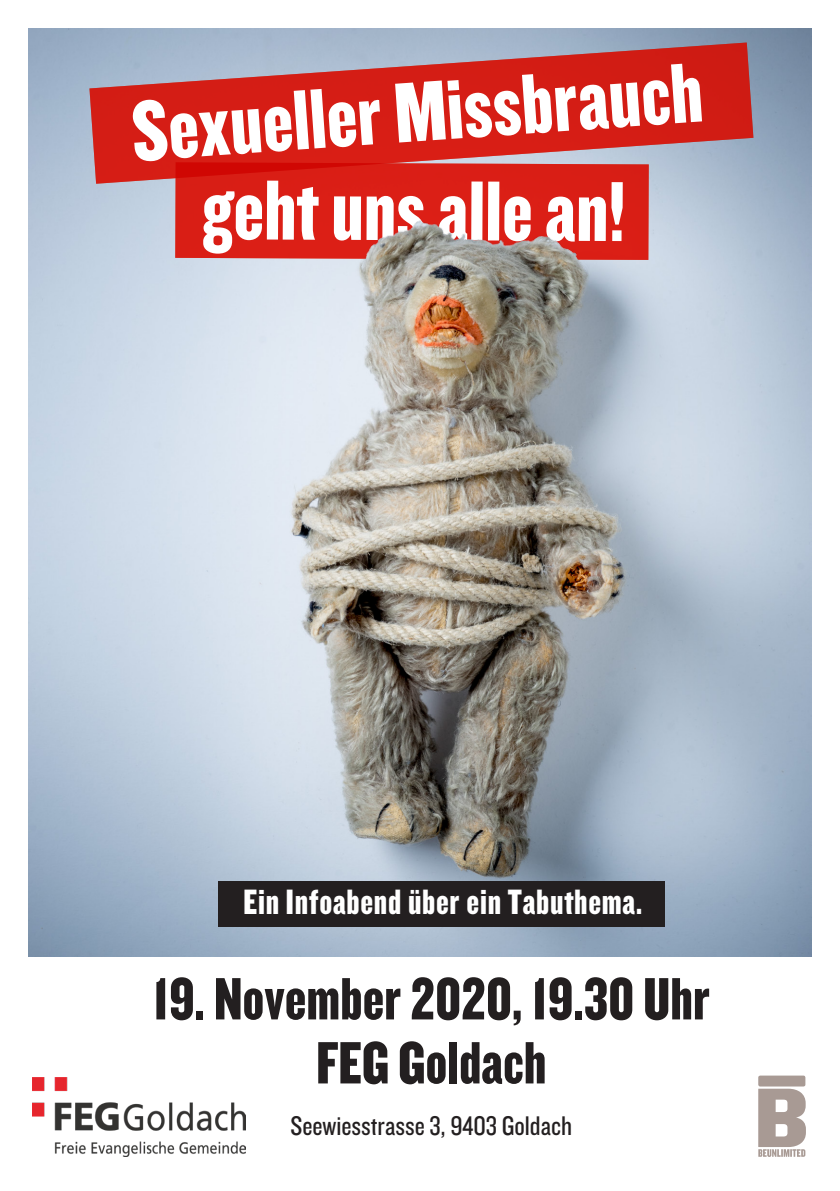
<style>
.page{position:relative;width:840px;height:1191px;background:#fff}
.page>*{position:absolute;margin:0;border:0;box-sizing:border-box;transform-origin:0 0}
.t1{font:88.4px "Knockout HTF69";letter-spacing:-.005em;color:#fff}
.t2{font:62px "Knockout HTF69";color:#231f20}
.t3{font:36.6px "Knockout HTF69";letter-spacing:.02em;color:#fff}
.t4{font:28px "Knockout HTF29";color:#231f20}
</style>
<div class="page">
<img style="left:28px;top:28px;width:783px;height:928px">
<svg style="left:89px;top:43px;width:664px;height:141px;fill:#d41d15"></svg>
<svg style="left:175px;top:162px;width:473px;height:98px;fill:#da1e15"></svg>
<div style="left:218px;top:881px;width:446px;height:45px;background:#231f20"></div>
<div style="left:757px;top:1075px;width:48px;height:11px;background:#a89a94;border-radius:2px"></div>
<svg style="left:758px;top:1088px;width:47px;height:69px"></svg>
<img style="left:312px;top:187px;width:301px;height:245px">
<img style="left:33px;top:1077px;width:212px;height:80px">
<p class="t1" style="left:129px;top:86px;width:573px;rotate:-4deg">Sexueller Missbrauch</p>
<p class="t1" style="left:201px;top:165px;width:425px">geht uns alle an!</p>
<p class="t3" style="left:243px;top:882px;width:399px">Ein Infoabend über ein Tabuthema.</p>
<p class="t2" style="left:152px;top:966px;width:559px">19. November 2020, 19.30 Uhr</p>
<p class="t2" style="left:316px;top:1030px;width:231px">FEG Goldach</p>
<p class="t4" style="left:290px;top:1112px;width:283px">Seewiesstrasse 3, 9403 Goldach</p>
</div>
